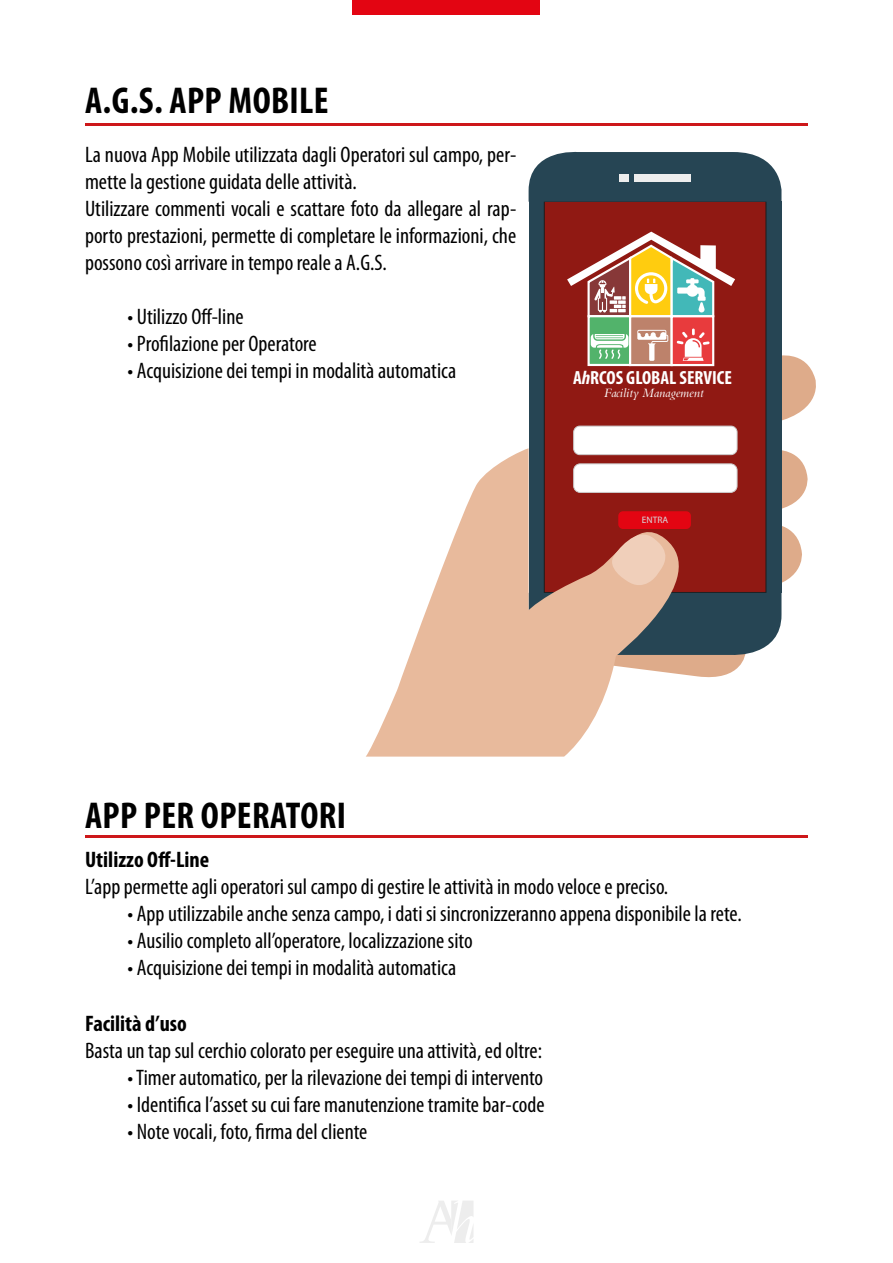
<style>
.page{position:relative;width:893px;height:1263px;background:#fff}
.page>*{position:absolute;margin:0;border:0;box-sizing:border-box;transform-origin:0 0}
.t1{font:700 condensed 37.5px "Myriad Pro";letter-spacing:.01em;color:#000}
.t2{font:condensed 22.5px/27px "Myriad Pro";color:#000}
.t3{font:700 condensed 22.5px "Myriad Pro";color:#000}
.t4{font:700 condensed 19.05px "Myriad Pro";color:#fff}
.t5{font:italic 13.35px "Bembo";color:#fff}
.t6{font:9.45px "Myriad Pro";color:#d6dbde}
.s1{font-style:italic}
</style>
<div class="page">
<svg style="left:420px;top:1201px;width:53px;height:42px"></svg>
<div style="left:353px;top:0;width:187px;height:15px;background:#e30512"></div>
<svg style="left:529px;top:151px;width:252px;height:297px;background:#57383e"></svg>
<div style="left:635px;top:175px;width:56px;height:7px;background:#ededed"></div>
<div style="left:619px;top:175px;width:10px;height:7px;background:#ededed"></div>
<svg style="left:366px;top:448px;width:244px;height:309px;fill:#e8ba9c"></svg>
<div style="left:587px;top:315px;width:44px;height:51px;background:#52b36b;border:2px solid #fff"></div>
<div style="left:629px;top:315px;width:44px;height:51px;background:#bd826b;border:2px solid #fff"></div>
<div style="left:671px;top:315px;width:43px;height:51px;background:#e83b3d;border:2px solid #fff"></div>
<svg style="left:553px;top:328px;width:263px;height:354px"></svg>
<svg style="left:567px;top:232px;width:168px;height:86px"></svg>
<div style="left:574px;top:426px;width:163px;height:29px;background:#fff;border-radius:6px"></div>
<div style="left:573px;top:426px;width:164px;height:29px;border:1px solid #ccc;border-radius:6px"></div>
<div style="left:574px;top:464px;width:163px;height:28px;background:#fff;border-radius:6px"></div>
<div style="left:573px;top:463px;width:164px;height:30px;border:1px solid #ccc;border-radius:6px"></div>
<div style="left:618px;top:511px;width:73px;height:18px;background:#e30512;border-radius:5px"></div>
<hr style="left:85px;top:123px;width:723px;height:2px;background:#cd171a">
<hr style="left:85px;top:835px;width:723px;height:2px;background:#cd171a">
<hr style="left:892px;top:736px;width:1px;height:527px;background:#873838">
<h1 class="t1" style="left:85px;top:77px;width:245px">A.G.S. APP MOBILE</h1>
<p class="t2" style="left:85px;top:141px;width:433px">La nuova App Mobile utilizzata dagli Operatori sul campo, per&shy;mette la gestione guidata delle attività.<br>Utilizzare commenti vocali e scattare foto da allegare al rap&shy;porto prestazioni, permette di completare le informazioni, che possono così arrivare in tempo reale a A.G.S.</p>
<p class="t2" style="left:128px;top:303px;width:118px">• Utilizzo Off-line</p>
<p class="t2" style="left:128px;top:330px;width:191px">• Profilazione per Operatore</p>
<p class="t2" style="left:128px;top:357px;width:330px">• Acquisizione dei tempi in modalità automatica</p>
<p class="t4" style="left:573px;top:366px;width:160px">A<span class="s1">h</span>RCOS GLOBAL SERVICE</p>
<p class="t5" style="left:604px;top:385px;width:101px">Facility Management</p>
<p class="t6" style="left:642px;top:514px;width:28px">ENTRA</p>
<h1 class="t1" style="left:85px;top:792px;width:263px">APP PER OPERATORI</h1>
<p class="t3" style="left:85px;top:845px;width:126px">Utilizzo Off-Line</p>
<p class="t2" style="left:85px;top:873px;width:585px">L’app permette agli operatori sul campo di gestire le attività in modo veloce e preciso.</p>
<p class="t2" style="left:128px;top:900px;width:616px">• App utilizzabile anche senza campo, i dati si sincronizzeranno appena disponibile la rete.</p>
<p class="t2" style="left:128px;top:927px;width:347px">• Ausilio completo all’operatore, localizzazione sito</p>
<p class="t2" style="left:128px;top:954px;width:330px">• Acquisizione dei tempi in modalità automatica</p>
<p class="t3" style="left:85px;top:1009px;width:103px">Facilità d’uso</p>
<p class="t2" style="left:85px;top:1037px;width:459px">Basta un tap sul cerchio colorato per eseguire una attività, ed oltre:</p>
<p class="t2" style="left:128px;top:1064px;width:417px">• Timer automatico, per la rilevazione dei tempi di intervento</p>
<p class="t2" style="left:128px;top:1091px;width:418px">• Identifica l’asset su cui fare manutenzione tramite bar-code</p>
<p class="t2" style="left:128px;top:1118px;width:241px">• Note vocali, foto, firma del cliente</p>
</div>
